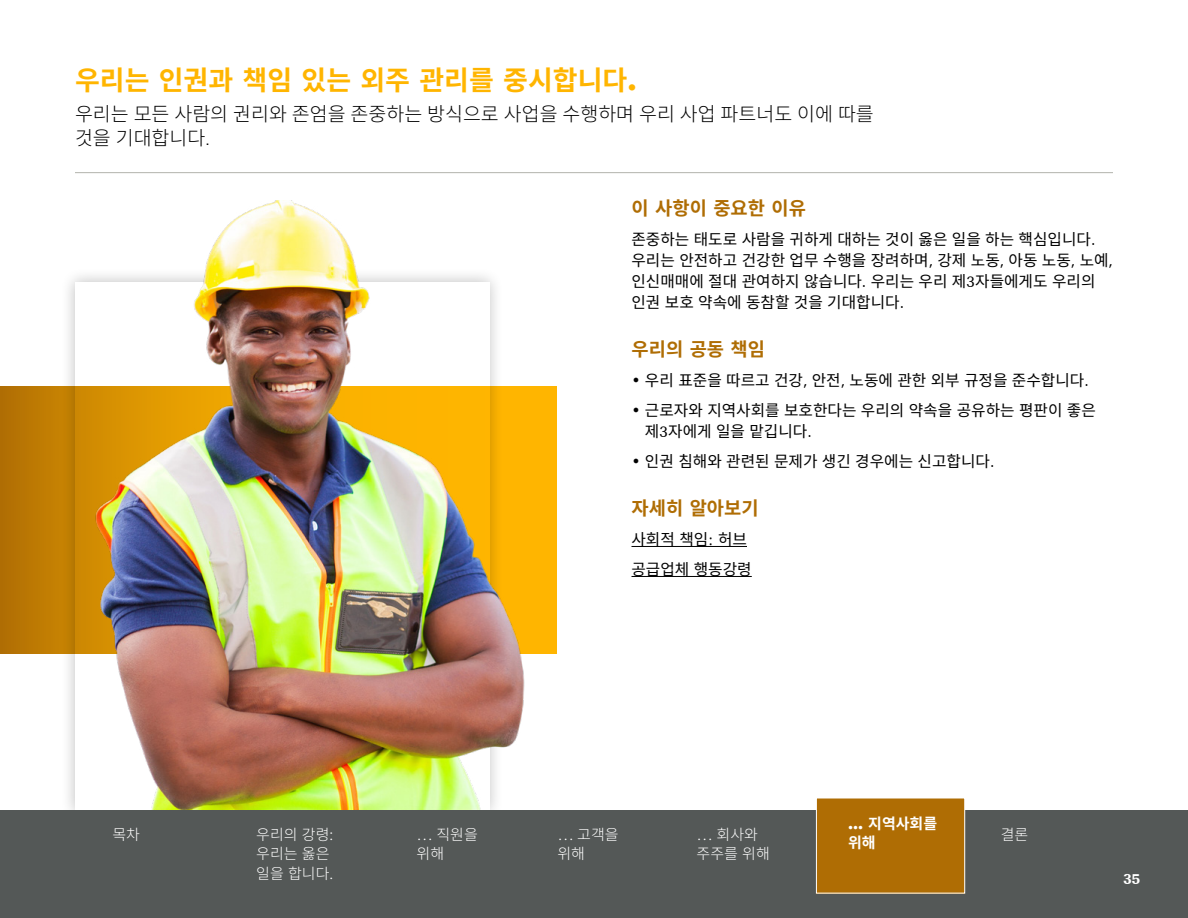
<style>
.page{position:relative;width:1188px;height:918px;background:#fff}
.page>*{position:absolute;margin:0;border:0;box-sizing:border-box;transform-origin:0 0}
.t1{font:700 27px "Noto Sans CJ Kkr";color:#ffb500}
.t2{font:300 19.5px/24px "Noto Sans CJ Kkr";color:#000}
.t3{font:700 18.75px "Noto Sans CJ Kkr";color:#af6d04}
.t4{font:15.75px/21px "Noto Sans CJ Kkr";color:#000}
.t5{font:300 15px/19.5px "Noto Sans CJ Kkr";color:#fff}
.t6{font:700 15px/19.5px "Noto Sans CJ Kkr";color:#fff}
.t7{font:900 15px "Humanist Slabserif 712 BT";color:#fff}
.s1{font-family:"Futura LT Pro"}
.s2{font-family:"Egyptienne URW"}
.s3{font-family:"Humanist Slabserif 712 BT"}
</style>
<div class="page">
<svg style="left:0;top:387px;width:556px;height:267px;background:#cc8702"></svg>
<hr style="left:75px;top:172px;width:1038px;height:1px;background:#b2b4ad">
<hr style="left:632px;top:546px;width:115px;height:1px;background:#000">
<hr style="left:632px;top:576px;width:120px;height:1px;background:#000">
<div style="left:60px;top:267px;width:444px;height:558px;background:#000;opacity:.25"></div>
<svg style="left:75px;top:282px;width:12px;height:528px;fill:#cf8a03"></svg>
<img style="left:87px;top:200px;width:448px;height:610px">
<div style="left:0;top:810px;width:1188px;height:108px;background:#545857"></div>
<div style="left:816px;top:798px;width:149px;height:95px;background:#af6d04"></div>
<div style="left:816px;top:798px;width:149px;height:95px;border:1px solid #fff"></div>
<h1 class="t1" style="left:75px;top:65px;width:563px">우리는 인권과 책임 있는 외주 관리를 중시합니다<span class="s1">.</span></h1>
<p class="t2" style="left:75px;top:103px;width:800px">우리는 모든 사람의 권리와 존엄을 존중하는 방식으로 사업을 수행하며 우리 사업 파트너도 이에 따를 것을 기대합니다<span class="s2">.</span></p>
<p class="t3" style="left:632px;top:198px;width:176px">이 사항이 중요한 이유</p>
<p class="t4" style="left:632px;top:229px;width:483px">존중하는 태도로 사람을 귀하게 대하는 것이 옳은 일을 하는 핵심입니다<span class="s3">. </span>우리는 안전하고 건강한 업무 수행을 장려하며<span class="s3">,</span> 강제 노동<span class="s3">,</span> 아동 노동<span class="s3">,</span> 노예<span class="s3">, </span>인신매매에 절대 관여하지 않습니다<span class="s3">.</span> 우리는 우리 제<span class="s3">3</span>자들에게도 우리의 인권 보호 약속에 동참할 것을 기대합니다<span class="s3">.</span></p>
<p class="t3" style="left:632px;top:339px;width:135px">우리의 공동 책임</p>
<p class="t4" style="left:632px;top:370px;width:459px"><span class="s3">•</span> 우리 표준을 따르고 건강<span class="s3">,</span> 안전<span class="s3">,</span> 노동에 관한 외부 규정을 준수합니다<span class="s3">.</span></p>
<p class="t4" style="left:645px;top:400px;width:452px;text-indent:-13px"><span class="s3">•</span> 근로자와 지역사회를 보호한다는 우리의 약속을 공유하는 평판이 좋은 제<span class="s3">3</span>자에게 일을 맡깁니다<span class="s3">.</span></p>
<p class="t4" style="left:632px;top:451px;width:364px"><span class="s3">•</span> 인권 침해와 관련된 문제가 생긴 경우에는 신고합니다<span class="s3">.</span></p>
<p class="t3" style="left:632px;top:498px;width:129px">자세히 알아보기</p>
<p class="t4" style="left:632px;top:525px;width:122px;line-height:30px">사회적 책임<span class="s3">:</span> 허브 공급업체 행동강령</p>
<p class="t6" style="left:848px;top:814px;width:91px"><span class="s1">…</span> 지역사회를 위해</p>
<p class="t5" style="left:112px;top:825px;width:29px">목차</p>
<p class="t5" style="left:256px;top:825px;width:78px">우리의 강령: 우리는 옳은 일을 합니다.</p>
<p class="t5" style="left:557px;top:825px;width:63px">… 고객을 위해</p>
<p class="t5" style="left:697px;top:825px;width:75px">… 회사와 주주를 위해</p>
<p class="t5" style="left:846px;top:825px;width:90px">… 지역사회를 위해</p>
<p class="t5" style="left:417px;top:825px;width:63px">… 직원을</p>
<p class="t5" style="left:1001px;top:825px;width:29px">결론</p>
<p class="t5" style="left:417px;top:844px;width:29px">위해</p>
<p class="t7" style="left:1123px;top:870px;width:18px">35</p>
</div>
